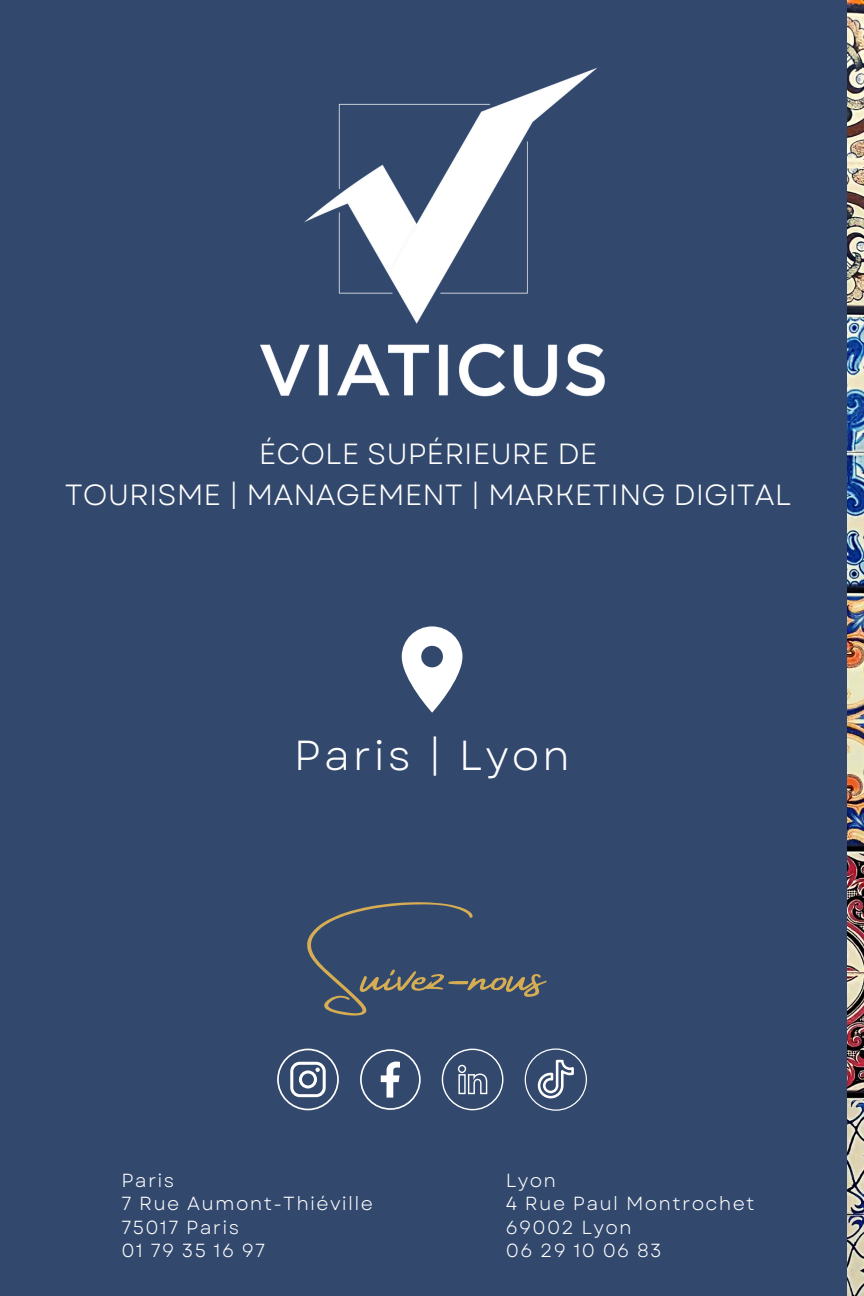
<style>
.page{position:relative;width:864px;height:1296px;background:#32486d}
.page>*{position:absolute;margin:0;border:0;box-sizing:border-box;transform-origin:0 0}
.t1{font:60.2px "Amsterdam Four";color:#d6ad53}
.t2{font:41.9px "Garet";letter-spacing:.07em;color:#fff}
.t3{font:29.2px "Garet";color:#fff}
.t4{font:18.9px "Garet";letter-spacing:.07em;color:#fff}
</style>
<div class="page">
<svg style="left:442px;top:1049px;width:61px;height:61px"></svg>
<svg style="left:360px;top:1049px;width:61px;height:61px"></svg>
<svg style="left:277px;top:1049px;width:62px;height:61px"></svg>
<svg style="left:525px;top:1048px;width:62px;height:63px"></svg>
<img style="left:260px;top:68px;width:345px;height:329px">
<svg style="left:402px;top:626px;width:60px;height:87px"></svg>
<img style="left:847px;top:0;width:17px;height:1296px">
<p class="t3" style="left:259px;top:433px;width:340px">ÉCOLE SUPÉRIEURE DE</p>
<p class="t3" style="left:65px;top:474px;width:728px">TOURISME | MANAGEMENT | MARKETING DIGITAL</p>
<p class="t2" style="left:294px;top:725px;width:278px">Paris | Lyon</p>
<p class="t1" style="left:319px;top:941px;width:228px">Suivez-nous</p>
<p class="t4" style="left:121px;top:1167px;width:54px">Paris</p>
<p class="t4" style="left:121px;top:1190px;width:253px">7 Rue Aumont-Thiéville</p>
<p class="t4" style="left:121px;top:1213px;width:119px">75017 Paris</p>
<p class="t4" style="left:121px;top:1237px;width:145px">01 79 35 16 97</p>
<p class="t4" style="left:506px;top:1167px;width:52px">Lyon</p>
<p class="t4" style="left:506px;top:1190px;width:250px">4 Rue Paul Montrochet</p>
<p class="t4" style="left:506px;top:1213px;width:127px">69002 Lyon</p>
<p class="t4" style="left:506px;top:1237px;width:157px">06 29 10 06 83</p>
</div>
